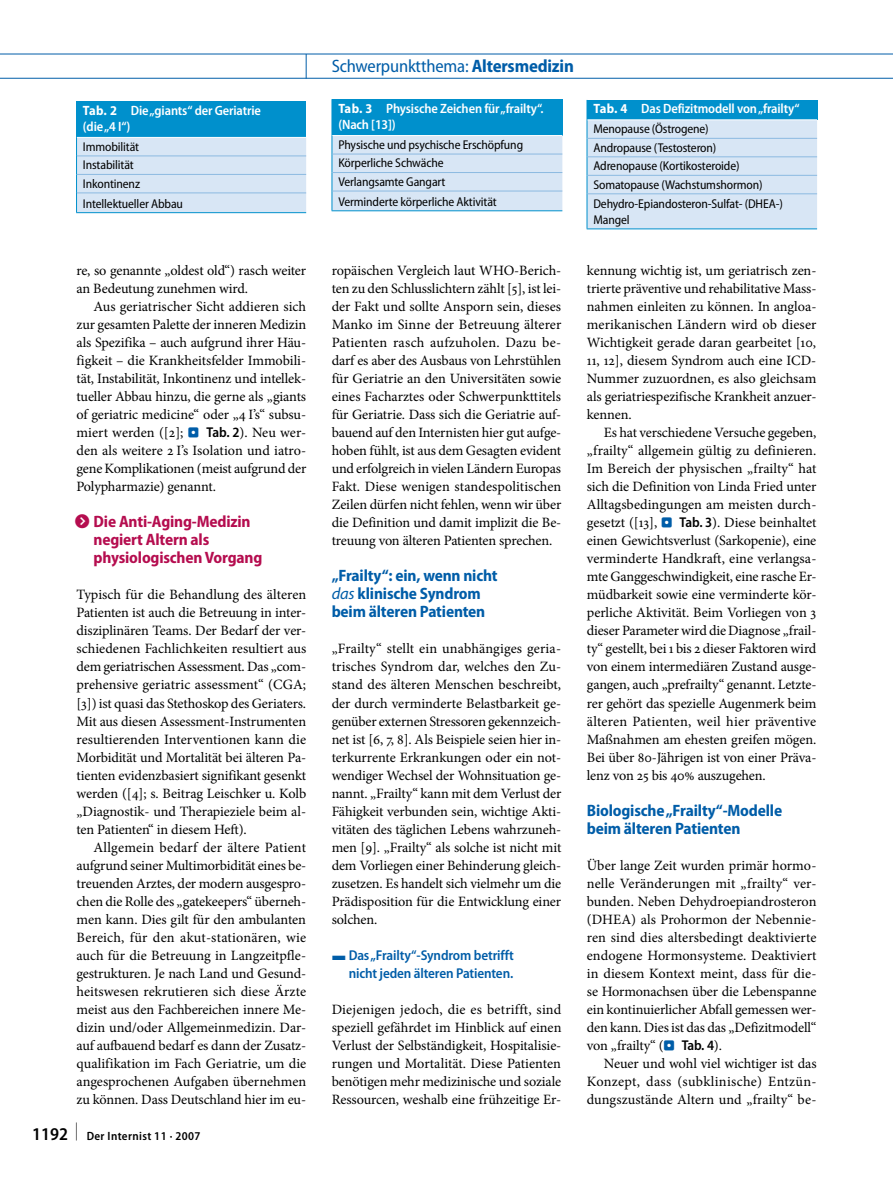
<style>
.page{position:relative;width:893px;height:1178px;background:#fff}
.page>*{position:absolute;margin:0;border:0;box-sizing:border-box;transform-origin:0 0}
._001_rubrik{font:semi-condensed 18px "Myriad Pro";letter-spacing:-.01em;color:#005da8}
._012_u1{font:700 semi-condensed 16.5px/18px "Myriad Pro";letter-spacing:-.01em;color:#005da8}
._018_eyecatcher{font:700 semi-condensed 16.5px/18px "Myriad Pro";letter-spacing:-.01em;color:#b50d4f}
._010_fliesstext_mit{font:14.25px/18px "Minion Pro";letter-spacing:-.01em;color:#000;text-align:justify}
._010_fliesstext_ohne{font:14.25px/18px "Minion Pro";letter-spacing:-.01em;color:#000;text-align:justify}
._017_important{font:600 semi-condensed 14.25px/18px "Myriad Pro";letter-spacing:-.01em;color:#005da8;text-align:right}
._200_tabelle_titel{font:600 semi-condensed 13.5px/16.5px "Myriad Pro";letter-spacing:-.01em;color:#fff}
._203_tabelle_text{font:semi-condensed 12.75px/15.3px "Myriad Pro";letter-spacing:-.01em;color:#000}
.t1{font:600 semi-condensed 12px "Myriad Pro";letter-spacing:.03em;color:#000}
.s1{font-weight:700}
.s2{font-family:"S Buttons";font-size:13.5px;color:#005da8}
.s3{font-family:"Myriad Pro";font-weight:600;font-stretch:semi-condensed}
.s4{font-family:"S Buttons";font-weight:400;font-stretch:normal;font-size:11.25px}
.s5{font-size:18px}
.s6{font-weight:400;font-style:italic;font-stretch:normal}
.s7{font-family:"S Buttons";font-weight:400;font-stretch:normal}
</style>
<div class="page">
<div style="left:77px;top:101px;width:229px;height:36px;background:#0090cc"></div>
<hr style="left:76px;top:101px;width:1px;height:36px;background:#0090cc">
<svg style="left:76px;top:137px;width:230px;height:75px;background:#d4e4f4"></svg>
<hr style="left:77px;top:192px;width:229px;height:1px;background:#8cbae1">
<hr style="left:76px;top:212px;width:230px;height:1px;background:#0090cc">
<div style="left:332px;top:99px;width:230px;height:37px;background:#0090cc"></div>
<hr style="left:332px;top:135px;width:230px;height:1px;background:#fff">
<div style="left:332px;top:136px;width:230px;height:74px;background:#d8e6f5"></div>
<hr style="left:332px;top:191px;width:230px;height:1px;background:#8cbae1">
<hr style="left:332px;top:210px;width:230px;height:1px;background:#0090cc">
<svg style="left:587px;top:100px;width:230px;height:128px;background:#b5d7ee"></svg>
<hr style="left:587px;top:175px;width:230px;height:1px;background:#8cbae1">
<hr style="left:587px;top:194px;width:1px;height:34px;background:#0090cc">
<hr style="left:587px;top:193px;width:230px;height:1px;background:#8cbae1">
<hr style="left:587px;top:228px;width:230px;height:1px;background:#0090cc">
<hr style="left:0;top:54px;width:893px;height:1px;background:#005da8">
<hr style="left:0;top:78px;width:893px;height:1px;background:#005da8">
<svg style="left:306px;top:54px;width:1px;height:25px"></svg>
<p class="_200_tabelle_titel" style="left:83px;top:102px;width:180px"><span class="s1">Tab. 2</span> Die„giants“ der Geriatrie (die„4 I“)</p>
<p class="_203_tabelle_text" style="left:83px;top:139px;width:58px">Immobilität</p>
<p class="_203_tabelle_text" style="left:83px;top:158px;width:52px">Instabilität</p>
<p class="_203_tabelle_text" style="left:83px;top:176px;width:59px">Inkontinenz</p>
<p class="_203_tabelle_text" style="left:83px;top:196px;width:102px">Intellektueller Abbau</p>
<p class="_010_fliesstext_mit" style="left:77px;top:262px;width:231px">re, so genannte „oldest old“) rasch weiter an Bedeutung zunehmen wird.</p>
<p class="_010_fliesstext_mit" style="left:77px;top:298px;width:231px;text-indent:17px">Aus geriatrischer Sicht addieren sich zur gesamten Palette der inneren Medizin als Spezifika – auch aufgrund ihrer Häu&shy;figkeit – die Krankheitsfelder Immobili&shy;tät, Instabilität, Inkontinenz und intellek&shy;tueller Abbau hinzu, die gerne als „giants of geriatric medicine“ oder „4 I’s“ subsu&shy;miert werden ([2]; <span class="s2">.</span> <span class="s3">Tab. 2</span>). Neu wer&shy;den als weitere 2 I’s Isolation und iatro&shy;gene Komplikationen (meist aufgrund der Polypharmazie) genannt.</p>
<p class="_018_eyecatcher" style="left:94px;top:513px;width:170px;text-indent:-17px"><span class="s4">&gt;</span> Die Anti-Aging-Medizin negiert Altern als physiologischen Vorgang</p>
<p class="_010_fliesstext_ohne" style="left:77px;top:586px;width:231px">Typisch für die Behandlung des älteren Patienten ist auch die Betreuung in inter&shy;disziplinären Teams. Der Bedarf der ver&shy;schiedenen Fachlichkeiten resultiert aus dem geriatrischen Assessment. Das „com&shy;prehensive geriatric assessment“ (CGA; [3]) ist quasi das Stethoskop des Geriaters.<br>Mit aus diesen Assessment-Instrumenten resultierenden Interventionen kann die Morbidität und Mortalität bei älteren Pa&shy;tienten evidenzbasiert signifikant gesenkt werden ([4]; s. Beitrag Leischker u. Kolb „Diagnostik- und Therapieziele beim al&shy;ten Patienten“ in diesem Heft).</p>
<p class="_010_fliesstext_mit" style="left:77px;top:838px;width:231px;text-indent:17px">Allgemein bedarf der ältere Patient aufgrund seiner Multimorbidität eines be&shy;treuenden Arztes, der modern ausgespro&shy;chen die Rolle des „gatekeepers“ überneh&shy;men kann. Dies gilt für den ambulanten Bereich, für den akut-stationären, wie auch für die Betreuung in Langzeitpfle&shy;gestrukturen. Je nach Land und Gesund&shy;heitswesen rekrutieren sich diese Ärzte meist aus den Fachbereichen innere Me&shy;dizin und/oder Allgemeinmedizin. Dar&shy;auf aufbauend bedarf es dann der Zusatz&shy;qualifikation im Fach Geriatrie, um die angesprochenen Aufgaben übernehmen zu können. Dass Deutschland hier im eu-</p>
<p class="t1" style="left:32px;top:1129px;width:170px"><span class="s5">1192 </span><sup>|</sup> Der Internist 11 · 2007</p>
<p class="_001_rubrik" style="left:332px;top:56px;width:244px">Schwerpunktthema: <span class="s1">Altersmedizin</span></p>
<p class="_200_tabelle_titel" style="left:338px;top:100px;width:207px"><span class="s1">Tab. 3</span> Physische Zeichen für„frailty“. (Nach [13])</p>
<p class="_203_tabelle_text" style="left:338px;top:137px;width:186px">Physische und psychische Erschöpfung</p>
<p class="_203_tabelle_text" style="left:338px;top:156px;width:107px">Körperliche Schwäche</p>
<p class="_203_tabelle_text" style="left:338px;top:174px;width:109px">Verlangsamte Gangart</p>
<p class="_203_tabelle_text" style="left:338px;top:194px;width:160px">Verminderte körperliche Aktivität</p>
<p class="_200_tabelle_titel" style="left:593px;top:101px;width:208px"><span class="s1">Tab. 4</span> Das Defizitmodell von„frailty“</p>
<p class="_203_tabelle_text" style="left:593px;top:122px;width:117px">Menopause (Östrogene)</p>
<p class="_203_tabelle_text" style="left:593px;top:140px;width:124px">Andropause (Testosteron)</p>
<p class="_203_tabelle_text" style="left:593px;top:159px;width:148px">Adrenopause (Kortikosteroide)</p>
<p class="_203_tabelle_text" style="left:593px;top:177px;width:171px">Somatopause (Wachstumshormon)</p>
<p class="_203_tabelle_text" style="left:593px;top:197px;width:191px">Dehydro-Epiandosteron-Sulfat- (DHEA-)<br>Mangel</p>
<p class="_010_fliesstext_mit" style="left:332px;top:262px;width:231px">ropäischen Vergleich laut WHO-Berich&shy;ten zu den Schlusslichtern zählt [5], ist lei&shy;der Fakt und sollte Ansporn sein, dieses Manko im Sinne der Betreuung älterer Patienten rasch aufzuholen. Dazu be&shy;darf es aber des Ausbaus von Lehrstühlen für Geriatrie an den Universitäten sowie eines Facharztes oder Schwerpunkttitels für Geriatrie. Dass sich die Geriatrie auf&shy;bauend auf den Internisten hier gut aufge&shy;hoben fühlt, ist aus dem Gesagten evident und erfolgreich in vielen Ländern Europas Fakt. Diese wenigen standespolitischen Zeilen dürfen nicht fehlen, wenn wir über die Definition und damit implizit die Be&shy;treuung von älteren Patienten sprechen.</p>
<p class="_012_u1" style="left:332px;top:567px;width:167px">„Frailty“: ein, wenn nicht <span class="s6">das</span> klinische Syndrom beim älteren Patienten</p>
<p class="_010_fliesstext_ohne" style="left:332px;top:640px;width:231px">„Frailty“ stellt ein unabhängiges geria&shy;trisches Syndrom dar, welches den Zu&shy;stand des älteren Menschen beschreibt, der durch verminderte Belastbarkeit ge&shy;genüber externen Stressoren gekennzeich&shy;net ist [6, 7, 8]. Als Beispiele seien hier in&shy;terkurrente Erkrankungen oder ein not&shy;wendiger Wechsel der Wohnsituation ge&shy;nannt. „Frailty“ kann mit dem Verlust der Fähigkeit verbunden sein, wichtige Akti&shy;vitäten des täglichen Lebens wahrzuneh&shy;men [9]. „Frailty“ als solche ist nicht mit dem Vorliegen einer Behinderung gleich&shy;zusetzen. Es handelt sich vielmehr um die Prädisposition für die Entwicklung einer solchen.</p>
<p class="_017_important" style="left:332px;top:946px;width:184px"><span class="s7">E</span> Das„Frailty“-Syndrom betrifft nicht jeden älteren Patienten.</p>
<p class="_010_fliesstext_ohne" style="left:332px;top:1000px;width:231px">Diejenigen jedoch, die es betrifft, sind speziell gefährdet im Hinblick auf einen Verlust der Selbständigkeit, Hospitalisie&shy;rungen und Mortalität. Diese Patienten benötigen mehr medizinische und soziale Ressourcen, weshalb eine frühzeitige Er-</p>
<p class="_010_fliesstext_ohne" style="left:587px;top:262px;width:231px">kennung wichtig ist, um geriatrisch zen&shy;trierte präventive und rehabilitative Mass&shy;nahmen einleiten zu können. In angloa&shy;merikanischen Ländern wird ob dieser Wichtigkeit gerade daran gearbeitet [10, 11, 12], diesem Syndrom auch eine ICD-Nummer zuzuordnen, es also gleichsam als geriatriespezifische Krankheit anzuer&shy;kennen.</p>
<p class="_010_fliesstext_mit" style="left:587px;top:424px;width:231px;text-indent:17px">Es hat verschiedene Versuche gegeben, „frailty“ allgemein gültig zu definieren.<br>Im Bereich der physischen „frailty“ hat sich die Definition von Linda Fried unter Alltagsbedingungen am meisten durch&shy;gesetzt ([13], <span class="s2">.</span> <span class="s3">Tab. 3</span>). Diese beinhaltet einen Gewichtsverlust (Sarkopenie), eine verminderte Handkraft, eine verlangsa&shy;mte Ganggeschwindigkeit, eine rasche Er&shy;müdbarkeit sowie eine verminderte kör&shy;perliche Aktivität. Beim Vorliegen von 3 dieser Parameter wird die Diagnose „frail&shy;ty“ gestellt, bei 1 bis 2 dieser Faktoren wird von einem intermediären Zustand ausge&shy;gangen, auch „prefrailty“ genannt. Letzte&shy;rer gehört das spezielle Augenmerk beim älteren Patienten, weil hier präventive Maßnahmen am ehesten greifen mögen.<br>Bei über 80-Jährigen ist von einer Präva&shy;lenz von 25 bis 40% auszugehen.</p>
<p class="_012_u1" style="left:587px;top:801px;width:197px">Biologische „Frailty“-Modelle beim älteren Patienten</p>
<p class="_010_fliesstext_ohne" style="left:587px;top:856px;width:231px">Über lange Zeit wurden primär hormo&shy;nelle Veränderungen mit „frailty“ ver&shy;bunden. Neben Dehydroepiandrosteron (DHEA) als Prohormon der Nebennie&shy;ren sind dies altersbedingt deaktivierte endogene Hormonsysteme. Deaktiviert in diesem Kontext meint, dass für die&shy;se Hormonachsen über die Lebenspanne ein kontinuierlicher Abfall gemessen wer&shy;den kann. Dies ist das das „Defizitmodell“ von „frailty“ (<span class="s2">.</span> <span class="s3">Tab. 4</span>).</p>
<p class="_010_fliesstext_mit" style="left:587px;top:1054px;width:231px;text-indent:17px">Neuer und wohl viel wichtiger ist das Konzept, dass (subklinische) Entzün&shy;dungszustände Altern und „frailty“ be-</p>
</div>
